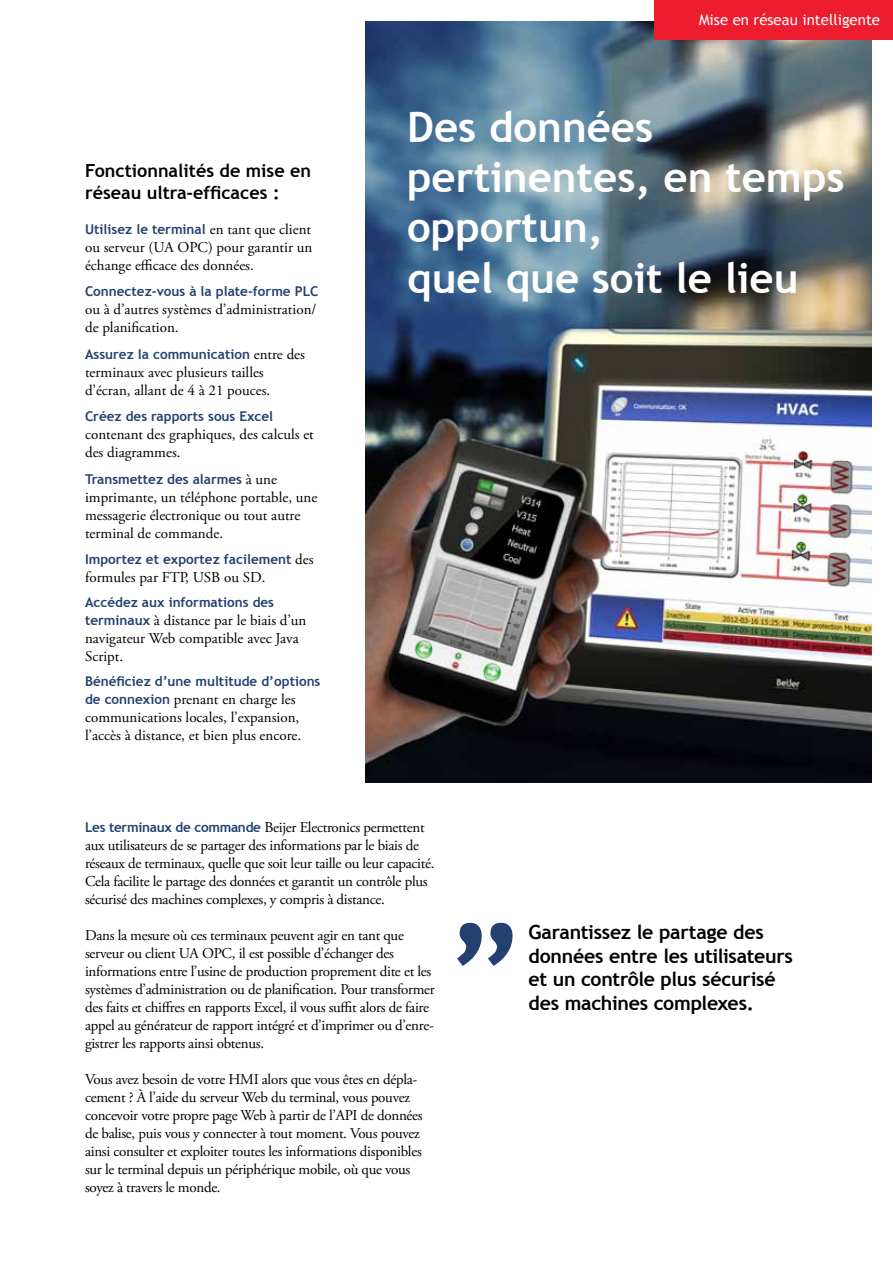
<style>
.page{position:relative;width:893px;height:1263px;background:#fff}
.page>*{position:absolute;margin:0;border:0;box-sizing:border-box;transform-origin:0 0}
.t1{font:700 42px/50.4px "Trebuchet MS";color:#fff}
.t2{font:700 19.5px/23.4px "Trebuchet MS";letter-spacing:-.015em;color:#000}
.t3{font:700 18px/21.6px "Trebuchet MS";color:#000}
.t4{font:15px/18px "Adobe Garamond Pro";letter-spacing:-.02em;color:#000}
.t5{font:15px/18px "Adobe Garamond Pro";color:#000}
.t6{font:15px "Trebuchet MS";color:#fff}
.t7{font:700 13.5px "Trebuchet MS";color:#234171}
.s1{font-family:"Adobe Garamond Pro";font-weight:400;font-size:15px;color:#000}
.s2{font-family:"Trebuchet MS";font-weight:700;font-size:13.5px;color:#234171}
</style>
<div class="page">
<img style="left:366px;top:21px;width:506px;height:761px">
<svg style="left:457px;top:923px;width:55px;height:43px"></svg>
<div style="left:655px;top:0;width:238px;height:39px;background:#ed1c2e"></div>
<p class="t3" style="left:85px;top:160px;width:228px">Fonctionnalités de mise en réseau ultra-efficaces :</p>
<p class="t7" style="left:85px;top:221px;width:228px">Utilisez le terminal <span class="s1">en tant que client</span></p>
<p class="t5" style="left:85px;top:239px;width:229px">ou serveur (UA OPC) pour garantir un échange efficace des données.</p>
<p class="t7" style="left:85px;top:283px;width:235px">Connectez-vous à la plate-forme PLC</p>
<p class="t5" style="left:85px;top:301px;width:233px">ou à d’autres systèmes d’administration/ de planification.</p>
<p class="t7" style="left:85px;top:346px;width:222px">Assurez la communication <span class="s1">entre des</span></p>
<p class="t5" style="left:85px;top:364px;width:187px">terminaux avec plusieurs tailles d’écran, allant de 4 à 21 pouces.</p>
<p class="t7" style="left:85px;top:408px;width:190px">Créez des rapports sous Excel</p>
<p class="t5" style="left:85px;top:426px;width:230px">contenant des graphiques, des calculs et des diagrammes.</p>
<p class="t7" style="left:85px;top:471px;width:194px">Transmettez des alarmes <span class="s1">à une</span></p>
<p class="t5" style="left:85px;top:489px;width:234px">imprimante, un téléphone portable, une messagerie électronique ou tout autre terminal de commande.</p>
<p class="t7" style="left:85px;top:551px;width:230px">Importez et exportez facilement <span class="s1">des</span></p>
<p class="t5" style="left:85px;top:569px;width:182px">formules par FTP, USB ou SD.</p>
<p class="t7" style="left:85px;top:594px;width:191px">Accédez aux informations des</p>
<p class="t5" style="left:85px;top:612px;width:223px"><span class="s2">terminaux</span> à distance par le biais d’un navigateur Web compatible avec Java<br>Script.</p>
<p class="t7" style="left:85px;top:673px;width:237px">Bénéficiez d’une multitude d’options</p>
<p class="t5" style="left:85px;top:691px;width:218px"><span class="s2">de connexion</span> prenant en charge les communications locales, l’expansion, l’accès à distance, et bien plus encore.</p>
<p class="t6" style="left:699px;top:11px;width:183px">Mise en réseau intelligente</p>
<h1 class="t1" style="left:407px;top:101px;width:439px">Des données pertinentes, en temps opportun,<br>quel que soit le lieu</h1>
<p class="t4" style="left:85px;top:818px;width:351px"><span class="s2">Les terminaux de commande</span> Beijer Electronics permettent aux utilisateurs de se partager des informations par le biais de réseaux de terminaux, quelle que soit leur taille ou leur capacité.<br>Cela facilite le partage des données et garantit un contrôle plus sécurisé des machines complexes, y compris à distance.</p>
<p class="t4" style="left:85px;top:926px;width:351px">Dans la mesure où ces terminaux peuvent agir en tant que serveur ou client UA OPC, il est possible d’échanger des informations entre l’usine de production proprement dite et les systèmes d’administration ou de planification. Pour transformer des faits et chiffres en rapports Excel, il vous suffit alors de faire appel au générateur de rapport intégré et d’imprimer ou d’enre&shy;gistrer les rapports ainsi obtenus.</p>
<p class="t4" style="left:85px;top:1070px;width:339px">Vous avez besoin de votre HMI alors que vous êtes en dépla&shy;cement ? À l’aide du serveur Web du terminal, vous pouvez concevoir votre propre page Web à partir de l’API de données de balise, puis vous y connecter à tout moment. Vous pouvez ainsi consulter et exploiter toutes les informations disponibles sur le terminal depuis un périphérique mobile, où que vous soyez à travers le monde.</p>
<h2 class="t2" style="left:528px;top:921px;width:266px">Garantissez le partage des données entre les utilisateurs et un contrôle plus sécurisé des machines complexes.</h2>
</div>
